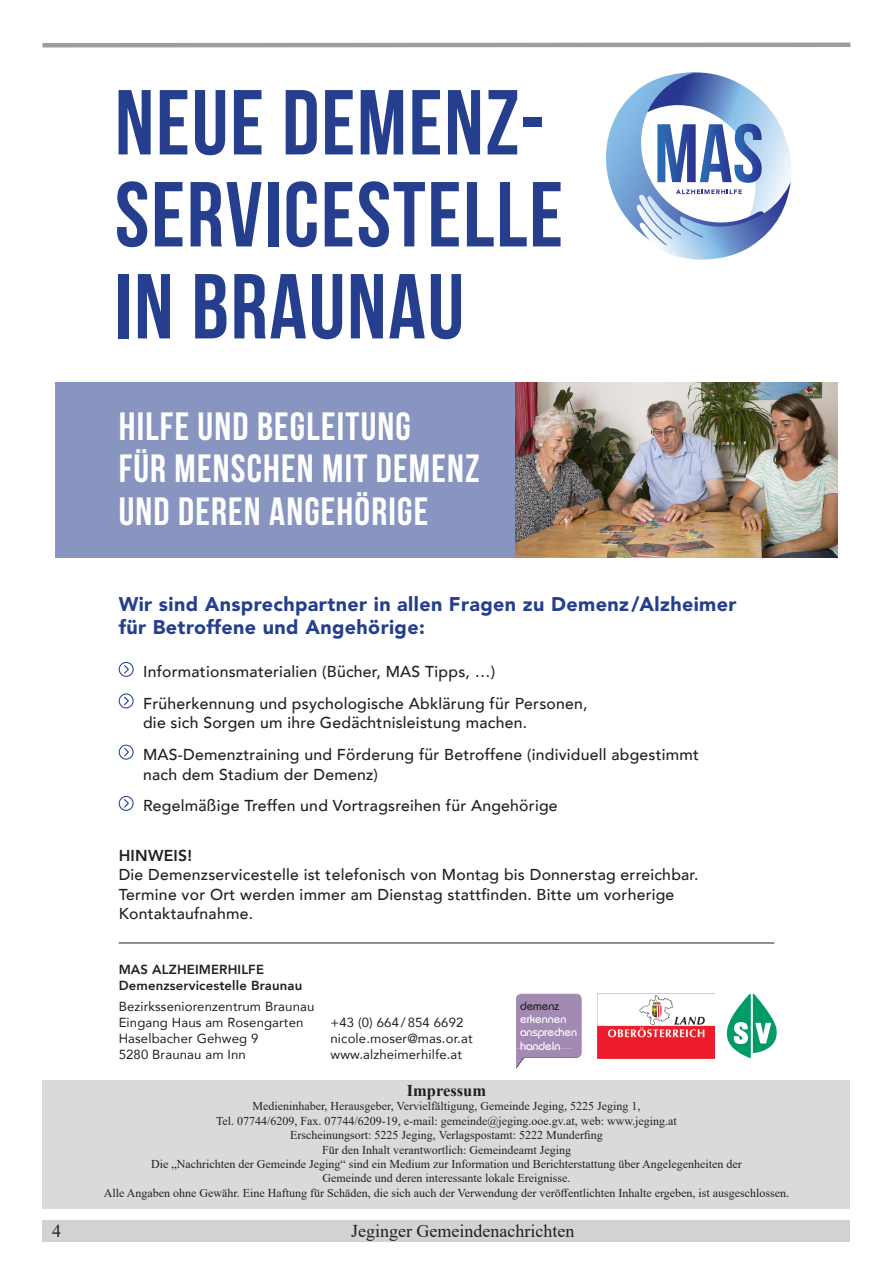
<style>
.page{position:relative;width:893px;height:1263px;background:#fff}
.page>*{position:absolute;margin:0;border:0;box-sizing:border-box;transform-origin:0 0}
.t1{font:700 91.95px/91.9px "Bebas Neue";letter-spacing:.02em;color:#253f8e}
.t2{font:700 39.45px/42px "Bebas Neue";letter-spacing:.03em;color:#fff}
.t3{font:900 19.65px/23.7px "Avenir LT Std";letter-spacing:.02em;color:#253f8e}
.t4{font:18px "Times New Roman";color:#231f20}
.t5{font:700 16.5px "Times New Roman";color:#231f20}
.t6{font:500 15.75px/31.5px "Avenir";letter-spacing:.015em;color:#231f20}
.t7{font:13.2px/15.8px "Avenir";letter-spacing:.01em;color:#231f20}
.t8{font:800 13.2px/15.8px "Avenir";letter-spacing:.01em;color:#231f20}
.t9{font:12px "Times New Roman";color:#231f20}
.t10{font:500 11.85px/13.2px "Bauhaus";letter-spacing:-.005em;color:#fff}
.s1{font-weight:800}
.s2{color:#231f20}
</style>
<div class="page">
<div style="left:43px;top:1220px;width:807px;height:22px;background:#d1d2d4"></div>
<svg style="left:42px;top:42px;width:809px;height:6px;background:#b3b5b7"></svg>
<div style="left:55px;top:382px;width:783px;height:175px;background:#8795c0"></div>
<svg style="left:606px;top:72px;width:185px;height:188px"></svg>
<svg style="left:119px;top:662px;width:15px;height:15px"></svg>
<svg style="left:119px;top:693px;width:15px;height:15px"></svg>
<svg style="left:119px;top:745px;width:15px;height:15px"></svg>
<svg style="left:119px;top:796px;width:15px;height:15px"></svg>
<hr style="left:119px;top:943px;width:655px;height:1px;background:#231f20">
<img style="left:598px;top:995px;width:116px;height:63px">
<svg style="left:727px;top:994px;width:50px;height:64px"></svg>
<img style="left:518px;top:993px;width:62px;height:2px">
<img style="left:581px;top:997px;width:1px;height:58px">
<img style="left:516px;top:995px;width:57px;height:66px">
<img style="left:573px;top:995px;width:8px;height:63px">
<svg style="left:516px;top:1061px;width:6px;height:8px"></svg>
<img style="left:516px;top:382px;width:322px;height:175px">
<div style="left:43px;top:1080px;width:807px;height:129px;background:#dadada"></div>
<p class="t1" style="left:115px;top:76px;width:450px">NEUE DEMENZ-<br>SERVICESTELLE<br>IN BRAUNAU</p>
<p class="t2" style="left:119px;top:405px;width:362px">HILFE UND BEGLEITUNG<br>FÜR MENSCHEN MIT DEMENZ<br>UND DEREN ANGEHÖRIGE</p>
<p class="t3" style="left:119px;top:592px;width:619px">Wir sind Ansprechpartner in allen Fragen zu Demenz/Alzheimer für Betroffene und Angehörige:</p>
<p class="t6" style="left:143px;top:655px;width:446px">Informationsmaterialien (Bücher, MAS Tipps, …)<br>Früherkennung und psychologische Abklärung für Personen,</p>
<p class="t6" style="left:143px;top:706px;width:557px">die sich Sorgen um ihre Gedächtnisleistung machen.<br>MAS-Demenztraining und Förderung für Betroffene (individuell abgestimmt</p>
<p class="t6" style="left:143px;top:757px;width:416px">nach dem Stadium der Demenz)<br>Regelmäßige Treffen und Vortragsreihen für Angehörige</p>
<p class="t6" style="left:119px;top:844px;width:581px;line-height:19.6px"><span class="s1">HINWEIS!<br></span>Die Demenzservicestelle ist telefonisch von Montag bis Donnerstag erreichbar.<br>Termine vor Ort werden immer am Dienstag stattfinden. Bitte um vorherige Kontaktaufnahme.</p>
<p class="t8" style="left:119px;top:962px;width:185px">MAS ALZHEIMERHILFE<br>Demenzservicestelle Braunau</p>
<p class="t7" style="left:119px;top:998px;width:197px">Bezirksseniorenzentrum Braunau<br>Eingang Haus am Rosengarten<br>Haselbacher Gehweg 9<br>5280 Braunau am Inn</p>
<p class="t7" style="left:330px;top:1014px;width:144px">+43 (0) 664 / 854 6692 nicole.moser@mas.or.at www.alzheimerhilfe.at</p>
<p class="t10" style="left:520px;top:999px;width:59px"><span class="s2">demenz </span>erkennen ansprechen handeln</p>
<p class="t5" style="left:407px;top:1078px;width:81px">Impressum</p>
<p class="t9" style="left:252px;top:1098px;width:390px">Medieninhaber, Herausgeber, Vervielfältigung, Gemeinde Jeging, 5225 Jeging 1,</p>
<p class="t9" style="left:216px;top:1112px;width:462px">Tel. 07744/6209, Fax. 07744/6209-19, e-mail: gemeinde@jeging.ooe.gv.at, web: www.jeging.at</p>
<p class="t9" style="left:290px;top:1127px;width:314px">Erscheinungsort: 5225 Jeging, Verlagspostamt: 5222 Munderfing</p>
<p class="t9" style="left:322px;top:1141px;width:250px">Für den Inhalt verantwortlich: Gemeindeamt Jeging</p>
<p class="t9" style="left:151px;top:1155px;width:592px">Die „Nachrichten der Gemeinde Jeging“ sind ein Medium zur Information und Berichterstattung über Angelegenheiten der</p>
<p class="t9" style="left:323px;top:1170px;width:249px">Gemeinde und deren interessante lokale Ereignisse.</p>
<p class="t9" style="left:104px;top:1184px;width:687px">Alle Angaben ohne Gewähr. Eine Haftung für Schäden, die sich auch der Verwendung der veröffentlichten Inhalte ergeben, ist ausgeschlossen.</p>
<h3 class="t4" style="left:52px;top:1218px;width:10px">4</h3>
<h3 class="t4" style="left:351px;top:1218px;width:225px">Jeginger Gemeindenachrichten</h3>
</div>
